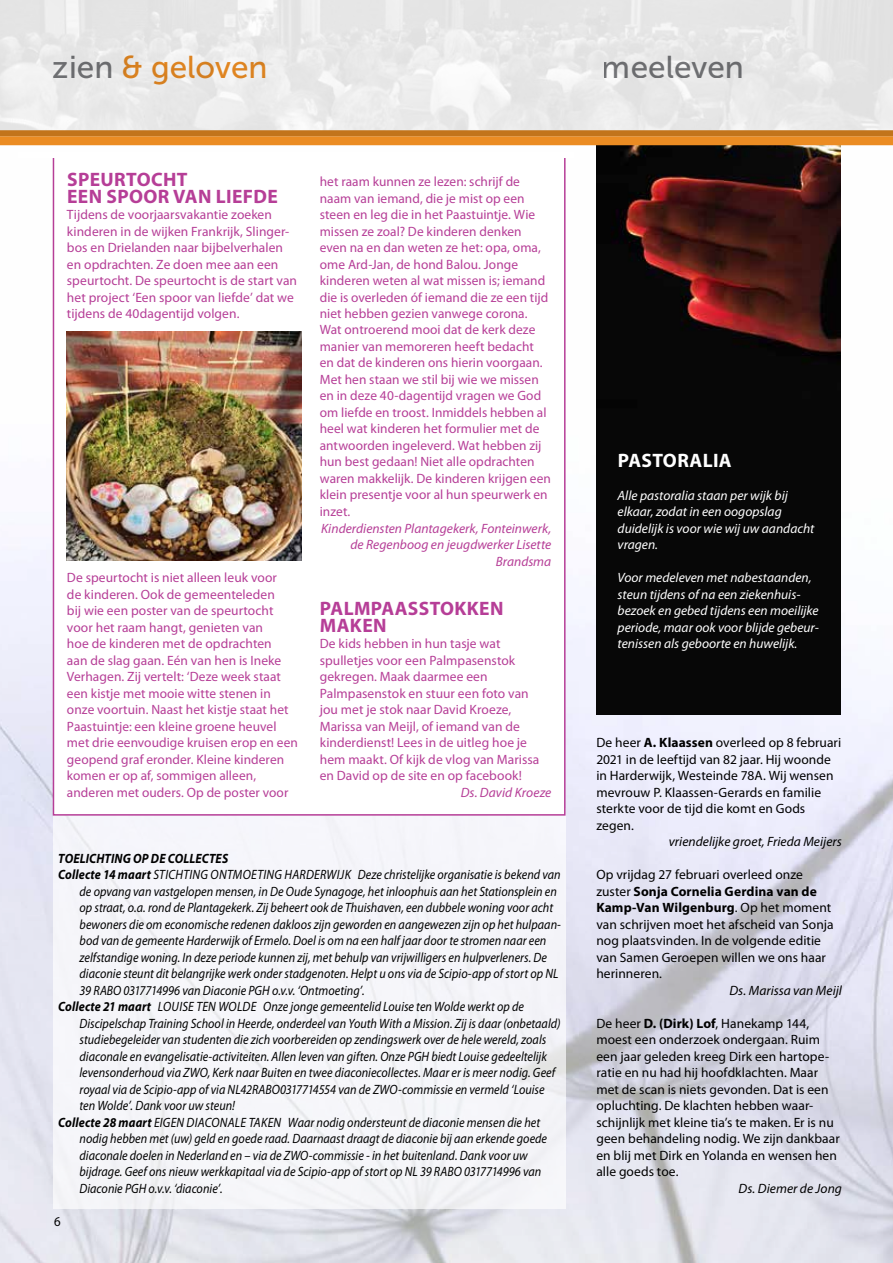
<style>
.page{position:relative;width:893px;height:1263px;background:#fff}
.page>*{position:absolute;margin:0;border:0;box-sizing:border-box;transform-origin:0 0}
.t1{font:31.5px "Museo Sans 500";color:#eb8c23}
.t2{font:31.5px "Museo Sans 500";color:#77787b}
.t3{font:700 19.5px/16.5px "Myriad Pro";letter-spacing:.02em;color:#b63e97}
.t4{font:700 19.5px "Myriad Pro";letter-spacing:.02em;color:#fff}
.t5{font:13.5px/16.5px "Myriad Pro";letter-spacing:.005em;color:#b63e97}
.t6{font:italic 13.5px/16.5px "Myriad Pro";letter-spacing:.005em;color:#000;scale:.9 1}
.t7{font:13.5px/16.5px "Myriad Pro";letter-spacing:.005em;color:#000}
.t8{font:italic 13.5px/16.5px "Myriad Pro";color:#fff}
.t9{font:italic 700 13.5px/16.5px "Myriad Pro";letter-spacing:.01em;color:#000;scale:.9 1}
.t10{font:italic 13.5px/16.5px "Myriad Pro";color:#b63e97;text-align:right}
.t11{font:italic 13.5px "Myriad Pro";letter-spacing:.005em;color:#000}
.t12{font:13.5px "Myriad Pro";letter-spacing:.005em;color:#000;scale:.95 1}
.s1{color:#77787b}
.s2{font-weight:400}
.s3{font-weight:700}
</style>
<div class="page">
<img style="left:0;top:145px;width:893px;height:1118px">
<div style="left:53px;top:809px;width:513px;height:400px;background:#f5f6fa"></div>
<img style="left:596px;top:145px;width:244px;height:569px">
<div style="left:0;top:136px;width:893px;height:9px;background:#eb8c23"></div>
<div style="left:0;top:130px;width:893px;height:6px;background:#c2741b"></div>
<div style="left:53px;top:154px;width:512px;height:661px;background:#fff"></div>
<div style="left:18px;top:152px;width:556px;height:6px;background:#fff"></div>
<img style="left:67px;top:332px;width:235px;height:228px">
<h1 class="t1" style="left:53px;top:50px;width:216px"><span class="s1">zien</span> &amp; geloven</h1>
<h1 class="t2" style="left:602px;top:50px;width:143px">meeleven</h1>
<h2 class="t3" style="left:67px;top:171px;width:207px">SPEURTOCHT<br>EEN SPOOR VAN LIEFDE</h2>
<p class="t5" style="left:67px;top:206px;width:232px">Tijdens de voorjaarsvakantie zoeken kinderen in de wijken Frankrijk, Slinger&shy;bos en Drielanden naar bijbelverhalen en opdrachten. Ze doen mee aan een speurtocht. De speurtocht is de start van het project ‘Een spoor van liefde’ dat we tijdens de 40dagentijd volgen.</p>
<p class="t5" style="left:67px;top:569px;width:232px">De speurtocht is niet alleen leuk voor<br>de kinderen. Ook de gemeenteleden<br>bij wie een poster van de speurtocht voor het raam hangt, genieten van<br>hoe de kinderen met de opdrachten<br>aan de slag gaan. Eén van hen is Ineke Verhagen. Zij vertelt: ‘Deze week staat een kistje met mooie witte stenen in onze voortuin. Naast het kistje staat het Paastuintje: een kleine groene heuvel met drie eenvoudige kruisen erop en een geopend graf eronder. Kleine kinderen komen er op af, sommigen alleen, anderen met ouders. Op de poster voor</p>
<p class="t5" style="left:320px;top:173px;width:233px">het raam kunnen ze lezen: schrijf de naam van iemand, die je mist op een steen en leg die in het Paastuintje. Wie missen ze zoal? De kinderen denken even na en dan weten ze het: opa, oma, ome Ard-Jan, de hond Balou. Jonge kinderen weten al wat missen is; iemand die is overleden óf iemand die ze een tijd niet hebben gezien vanwege corona.<br>Wat ontroerend mooi dat de kerk deze manier van memoreren heeft bedacht en dat de kinderen ons hierin voorgaan.<br>Met hen staan we stil bij wie we missen en in deze 40-dagentijd vragen we God om liefde en troost. Inmiddels hebben al heel wat kinderen het formulier met de antwoorden ingeleverd. Wat hebben zij hun best gedaan! Niet alle opdrachten waren makkelijk. De kinderen krijgen een klein presentje voor al hun speurwerk en inzet.</p>
<p class="t10" style="left:321px;top:520px;width:232px">Kinderdiensten Plantagekerk, Fonteinwerk, de Regenboog en jeugdwerker Lisette<br>Brandsma</p>
<h2 class="t3" style="left:320px;top:600px;width:185px">PALMPAASSTOKKEN<br>MAKEN</h2>
<p class="t5" style="left:320px;top:635px;width:221px">De kids hebben in hun tasje wat spulletjes voor een Palmpasenstok gekregen. Maak daarmee een Palmpasenstok en stuur een foto van jou met je stok naar David Kroeze, Marissa van Meijl, of iemand van de kinderdienst! Lees in de uitleg hoe je hem maakt. Of kijk de vlog van Marissa en David op de site en op facebook!</p>
<p class="t10" style="left:461px;top:783px;width:92px">Ds. David Kroeze</p>
<p class="t9" style="left:58px;top:849px;width:190px">TOELICHTING OP DE COLLECTES<br>Collecte 14 maart <span class="s2">Stichting Ontmoet</span></p>
<p class="t6" style="left:263px;top:866px;width:42px">ing Harderw</p>
<p class="t6" style="left:337px;top:866px;width:250px">ijk Deze christelijke organisatie is bekend van</p>
<p class="t6" style="left:80px;top:882px;width:532px">de opvang van vastgelopen mensen, in De Oude Synagoge, het inloophuis aan het Stationsplein en</p>
<p class="t6" style="left:80px;top:899px;width:528px">op straat, o.a. rond de Plantagekerk. Zij beheert ook de Thuishaven, een dubbele woning voor acht</p>
<p class="t6" style="left:80px;top:915px;width:536px">bewoners die om economische redenen dakloos zijn geworden en aangewezen zijn op het hulpaan-</p>
<p class="t6" style="left:80px;top:932px;width:520px">bod van de gemeente Harderwijk of Ermelo. Doel is om na een half jaar door te stromen naar een</p>
<p class="t6" style="left:80px;top:949px;width:521px">zelfstandige woning. In deze periode kunnen zij, met behulp van vrijwilligers en hulpverleners. De</p>
<p class="t6" style="left:80px;top:965px;width:534px">diaconie steunt dit belangrijke werk onder stadgenoten. Helpt u ons via de Scipio-app of stort op NL</p>
<p class="t6" style="left:80px;top:981px;width:318px">39 RABO 0317714996 van Diaconie PGH o.v.v. ‘Ontmoeting’.</p>
<p class="t9" style="left:58px;top:998px;width:198px">Collecte 21 maart <span class="s2">Lo uise ten Wolde</span></p>
<p class="t6" style="left:263px;top:998px;width:291px">Onze jonge gemeentelid Louise ten Wolde werkt op de</p>
<p class="t6" style="left:79px;top:1014px;width:536px">Discipelschap Training School in Heerde, onderdeel van Youth With a Mission. Zij is daar (onbetaald)</p>
<p class="t6" style="left:79px;top:1031px;width:520px">studiebegeleider van studenten die zich voorbereiden op zendingswerk over de hele wereld, zoals</p>
<p class="t6" style="left:79px;top:1047px;width:521px">diaconale en evangelisatie-activiteiten. Allen leven van giften. Onze PGH biedt Louise gedeeltelijk</p>
<p class="t6" style="left:79px;top:1064px;width:530px">levensonderhoud via ZWO, Kerk naar Buiten en twee diaconiecollectes. Maar er is meer nodig. Geef</p>
<p class="t6" style="left:79px;top:1080px;width:518px">royaal via de Scipio-app of via NL42RABO0317714554 van de ZWO-commissie en vermeld ‘Louise</p>
<p class="t6" style="left:79px;top:1097px;width:174px">ten Wolde’. Dank voor uw steun!</p>
<p class="t9" style="left:58px;top:1113px;width:164px">Collecte 28 maart <span class="s2">Eigen diaconale</span></p>
<p class="t6" style="left:249px;top:1113px;width:9px">taken</p>
<p class="t6" style="left:79px;top:1113px;width:521px;text-indent:208px">Waar nodig ondersteunt de diaconie mensen die het nodig hebben met (uw) geld en goede raad. Daarnaast draagt de diaconie bij aan erkende goede diaconale doelen in Nederland en – via de ZWO-commissie - in het buitenland. Dank voor uw bijdrage. Geef ons nieuw werkkapitaal via de Scipio-app of stort op NL 39 RABO 0317714996 van Diaconie PGH o.v.v. ‘diaconie’.</p>
<p class="t12" style="left:54px;top:1213px;width:8px">6</p>
<h2 class="t4" style="left:618px;top:447px;width:115px">PASTORALIA</h2>
<p class="t8" style="left:618px;top:487px;width:198px">Alle pastoralia staan per wijk bij elkaar, zodat in een oogopslag duidelijk is voor wie wij uw aandacht vragen.</p>
<p class="t8" style="left:618px;top:569px;width:203px">Voor medeleven met nabestaanden, steun tijdens of na een ziekenhuis&shy;bezoek en gebed tijdens een moeilijke periode, maar ook voor blijde gebeur&shy;tenissen als geboorte en huwelijk.</p>
<p class="t7" style="left:596px;top:734px;width:246px">De heer <span class="s3">A. KLAASSEN</span> overleed op 8 februari 2021 in de leeftijd van 82 jaar. Hij woonde in Harderwijk, Westeinde 78A. Wij wensen mevrouw P. Klaassen-Gerards en familie sterkte voor de tijd die komt en Gods zegen.</p>
<p class="t11" style="left:669px;top:833px;width:175px">vriendelijke groet, Frieda Meijers</p>
<p class="t7" style="left:596px;top:866px;width:239px">Op vrijdag 27 februari overleed onze zuster <span class="s3">SONJA CORNELIA GERDINA VAN DE KAMP-VAN WILGENBURG</span>. Op het moment van schrijven moet het afscheid van Sonja nog plaatsvinden. In de volgende editie van Samen Geroepen willen we ons haar herinneren.</p>
<p class="t11" style="left:729px;top:982px;width:114px">Ds. Marissa van Meijl</p>
<p class="t7" style="left:596px;top:1014px;width:245px">De heer <span class="s3">D. (DIRK) LOF</span>, Hanekamp 144, moest een onderzoek ondergaan. Ruim een jaar geleden kreeg Dirk een hartope&shy;ratie en nu had hij hoofdklachten. Maar met de scan is niets gevonden. Dat is een opluchting. De klachten hebben waar&shy;schijnlijk met kleine tia’s te maken. Er is nu geen behandeling nodig. We zijn dankbaar en blij met Dirk en Yolanda en wensen hen alle goeds toe.</p>
<p class="t11" style="left:739px;top:1180px;width:105px">Ds. Diemer de Jong</p>
</div>
